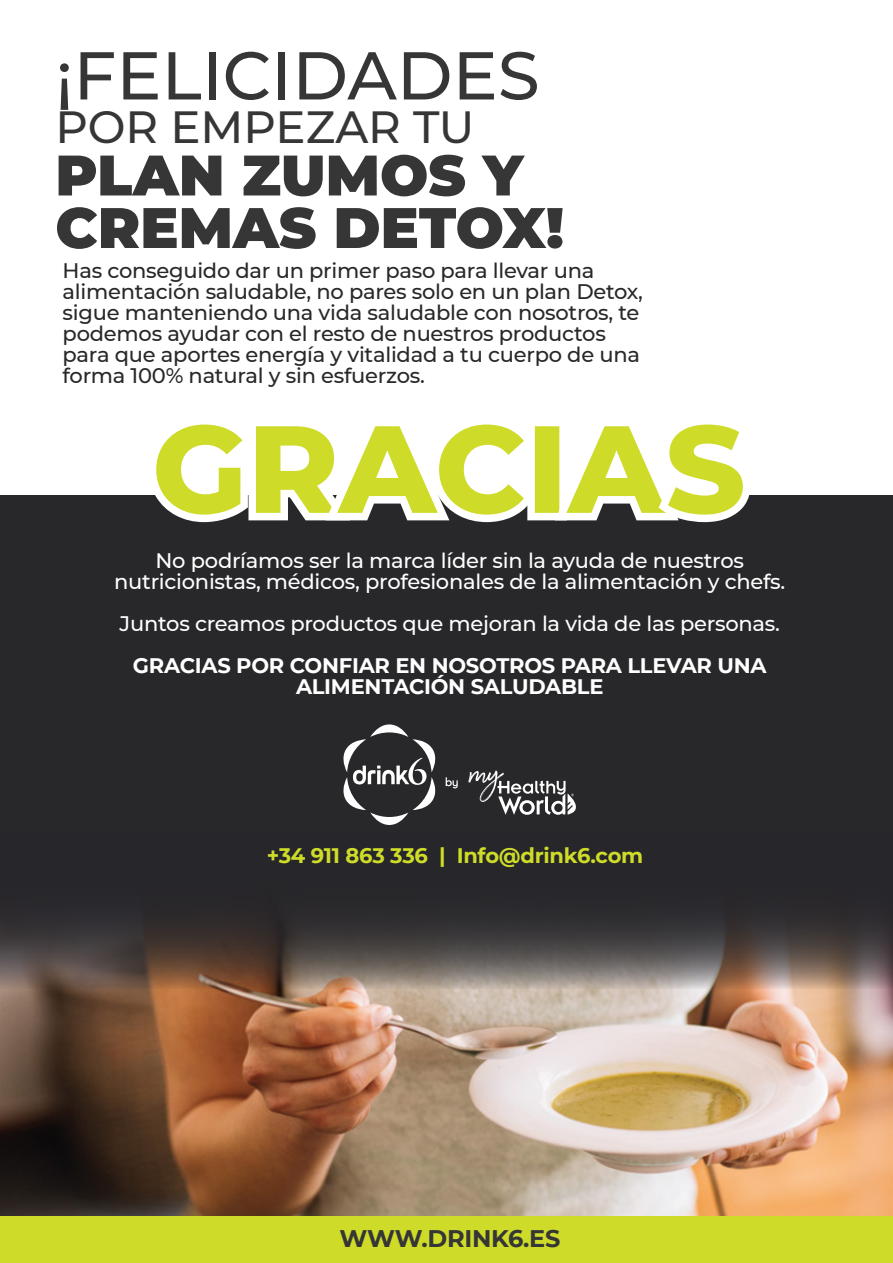
<style>
.page{position:relative;width:893px;height:1263px;background:#fff}
.page>*{position:absolute;margin:0;border:0;box-sizing:border-box;transform-origin:0 0}
.t1{font:500 67.5px "Montserrat";color:#353635}
.t2{font:900 57px/52.5px "Montserrat";color:#353635}
.t3{font:500 45px "Montserrat";color:#353635}
.t4{font:700 24px "Montserrat";letter-spacing:-.01em;color:#353635}
.t5{font:500 21px/21px "Montserrat";letter-spacing:-.01em;color:#28272a}
.t6{font:500 21px/21px "Montserrat";letter-spacing:-.01em;color:#fff;text-align:center}
.t7{font:700 21px/21px "Montserrat";letter-spacing:-.01em;color:#fff;text-align:center}
.t8{font:700 21px "Montserrat";letter-spacing:-.01em;color:#cedc29}
</style>
<div class="page">
<img style="left:0;top:989px;width:893px;height:274px">
<div style="left:0;top:1216px;width:893px;height:46px;background:#cedc29"></div>
<svg style="left:0;top:833px;width:893px;height:156px;background:#3f3a39"></svg>
<div style="left:0;top:495px;width:893px;height:338px;background:#28272a"></div>
<svg style="left:446px;top:777px;width:12px;height:11px"></svg>
<svg style="left:468px;top:770px;width:108px;height:45px"></svg>
<svg style="left:343px;top:724px;width:93px;height:101px"></svg>
<svg style="left:155px;top:424px;width:595px;height:98px"></svg>
<h1 class="t1" style="left:55px;top:28px;width:486px">¡FELICIDADES</h1>
<h3 class="t3" style="left:55px;top:96px;width:421px">POR EMPEZAR TU</h3>
<h2 class="t2" style="left:55px;top:145px;width:510px">PLAN ZUMOS Y<br>CREMAS DETOX!</h2>
<p class="t5" style="left:63px;top:260px;width:582px">Has conseguido dar un primer paso para llevar una alimentación saludable, no pares solo en un plan Detox, sigue manteniendo una vida saludable con nosotros, te podemos ayudar con el resto de nuestros productos para que aportes energía y vitalidad a tu cuerpo de una forma 100% natural y sin esfuerzos.</p>
<p class="t6" style="left:114px;top:549px;width:673px">No podríamos ser la marca líder sin la ayuda de nuestros nutricionistas, médicos, profesionales de la alimentación y chefs.</p>
<p class="t6" style="left:120px;top:613px;width:662px">Juntos creamos productos que mejoran la vida de las personas.</p>
<p class="t7" style="left:133px;top:654px;width:635px">GRACIAS POR CONFIAR EN NOSOTROS PARA LLEVAR UNA<br>ALIMENTACIÓN SALUDABLE</p>
<p class="t8" style="left:267px;top:840px;width:378px">+34 911 863 336 | Info@drink6.com</p>
<p class="t4" style="left:340px;top:1221px;width:222px">WWW.DRINK6.ES</p>
</div>
